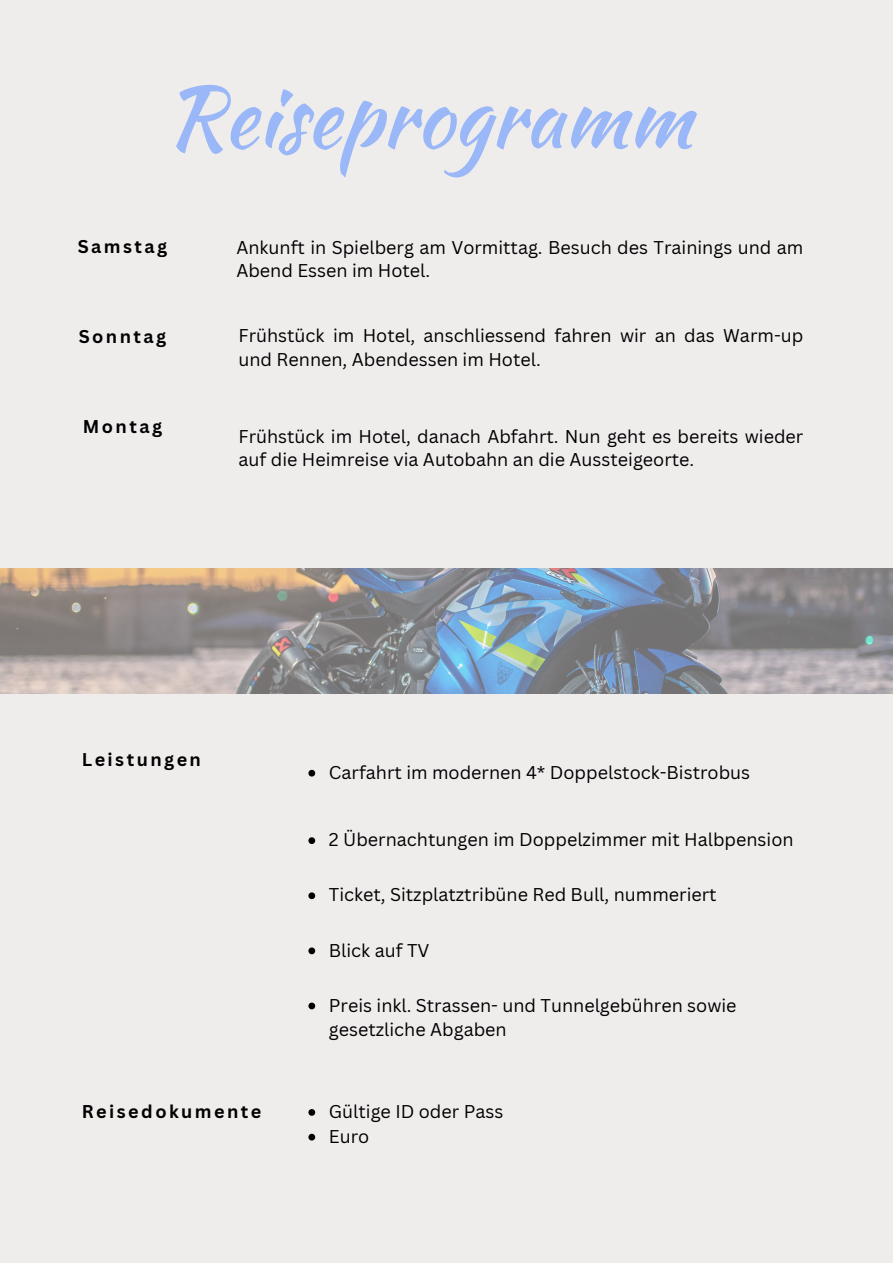
<style>
.page{position:relative;width:893px;height:1264px;background:#fff}
.page>*{position:absolute;margin:0;border:0;box-sizing:border-box;transform-origin:0 0}
.t1{font:83.85px "Kaushan Script";color:#9ab7f8}
.t2{font:18px/23.5px "Canva Sans";color:#000}
.t3{font:700 18px "Canva Sans";letter-spacing:.135em;color:#000}
</style>
<div class="page">
<div style="left:0;top:0;width:892px;height:1262px;background:#efecec"></div>
<svg style="left:308px;top:769px;width:7px;height:7px"></svg>
<svg style="left:308px;top:837px;width:7px;height:7px"></svg>
<svg style="left:308px;top:892px;width:7px;height:7px"></svg>
<svg style="left:308px;top:947px;width:7px;height:7px"></svg>
<svg style="left:308px;top:1002px;width:7px;height:7px"></svg>
<svg style="left:308px;top:1109px;width:7px;height:6px"></svg>
<svg style="left:308px;top:1133px;width:7px;height:7px"></svg>
<img style="left:0;top:568px;width:892px;height:125px">
<p class="t1" style="left:165px;top:56px;width:528px">Reiseprogramm</p>
<p class="t3" style="left:78px;top:234px;width:91px">Samstag</p>
<p class="t3" style="left:79px;top:324px;width:89px">Sonntag</p>
<p class="t3" style="left:83px;top:413px;width:81px">Montag</p>
<p class="t2" style="left:236px;top:235px;width:568px">Ankunft in Spielberg am Vormittag. Besuch des Trainings und am<br>Abend Essen im Hotel.</p>
<p class="t2" style="left:238px;top:323px;width:566px">Frühstück im Hotel, anschliessend fahren wir an das Warm-up und Rennen, Abendessen im Hotel.</p>
<p class="t2" style="left:238px;top:424px;width:566px">Frühstück im Hotel, danach Abfahrt. Nun geht es bereits wieder auf die Heimreise via Autobahn an die Aussteigeorte.</p>
<p class="t3" style="left:82px;top:747px;width:121px">Leistungen</p>
<p class="t2" style="left:329px;top:760px;width:423px">Carfahrt im modernen 4* Doppelstock-Bistrobus</p>
<p class="t2" style="left:329px;top:827px;width:466px">2 Übernachtungen im Doppelzimmer mit Halbpension</p>
<p class="t2" style="left:329px;top:882px;width:389px">Ticket, Sitzplatztribüne Red Bull, nummeriert</p>
<p class="t2" style="left:329px;top:937px;width:102px">Blick auf TV</p>
<p class="t2" style="left:329px;top:992px;width:409px;line-height:24.8px">Preis inkl. Strassen- und Tunnelgebühren sowie gesetzliche Abgaben</p>
<p class="t3" style="left:82px;top:1098px;width:181px">Reisedokumente</p>
<p class="t2" style="left:329px;top:1099px;width:176px">Gültige ID oder Pass</p>
<p class="t2" style="left:329px;top:1123px;width:42px">Euro</p>
</div>
